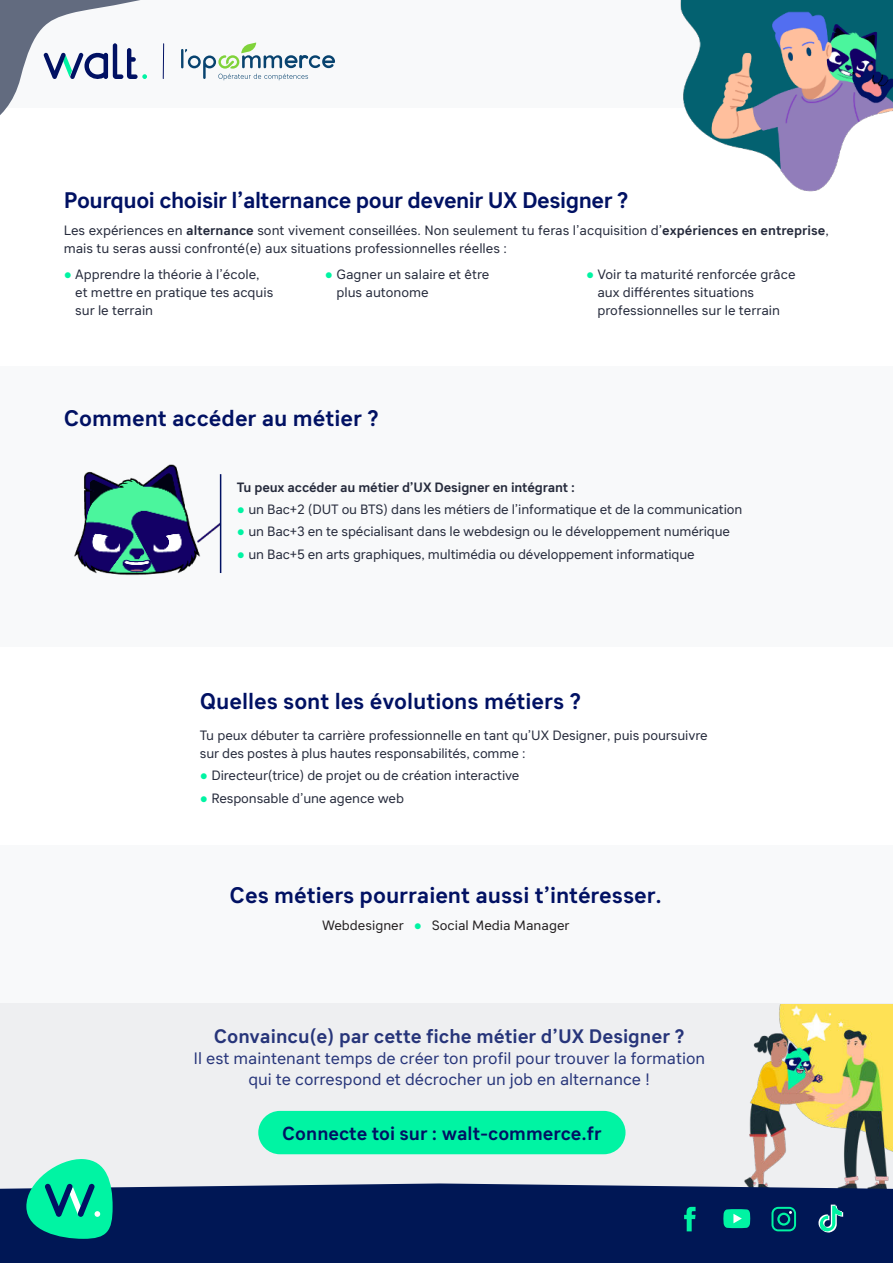
<style>
.page{position:relative;width:893px;height:1263px;background:#fff}
.page>*{position:absolute;margin:0;border:0;box-sizing:border-box;transform-origin:0 0}
.t1{font:700 22.5px "Sebino";color:#011163}
.t2{font:700 22.5px "Sebino";letter-spacing:-.02em;color:#011163}
.t3{font:700 19.5px "Sebino";color:#27357a}
.t4{font:700 18.9px "Sebino";color:#011163}
.t5{font:16.5px/20.9px "Sebino";color:#27357a;text-align:center}
.t6{font:13.5px/18px "Sebino";letter-spacing:-.005em;color:#262b3c}
.t7{font:700 13.5px "Sebino";letter-spacing:-.01em;color:#262b3c}
.t8{font:13.5px "Sebino";color:#231f20}
.s1{font-weight:700}
.s2{font-family:"Impact";color:#00f4a3}
</style>
<div class="page">
<div style="left:0;top:0;width:893px;height:107px;background:#f8f9fa"></div>
<div style="left:0;top:1003px;width:893px;height:185px;background:#eeeff1"></div>
<div style="left:0;top:845px;width:893px;height:162px;background:#f8f9fa"></div>
<div style="left:0;top:366px;width:893px;height:280px;background:#f8f9fa"></div>
<img style="left:745px;top:1004px;width:148px;height:179px">
<div style="left:0;top:1183px;width:893px;height:80px;background:#001755"></div>
<img style="left:680px;top:0;width:213px;height:192px">
<svg style="left:26px;top:1159px;width:87px;height:80px;background:#23cfa3"></svg>
<svg style="left:684px;top:1207px;width:12px;height:24px"></svg>
<svg style="left:771px;top:1207px;width:25px;height:24px"></svg>
<svg style="left:818px;top:1204px;width:25px;height:28px"></svg>
<svg style="left:723px;top:1209px;width:27px;height:19px"></svg>
<svg style="left:0;top:0;width:335px;height:115px"></svg>
<img style="left:74px;top:464px;width:146px;height:111px">
<hr style="left:220px;top:474px;width:1px;height:99px;background:#011163">
<div style="left:258px;top:1111px;width:367px;height:43px;background:#00f4a3;border-radius:22px"></div>
<h1 class="t2" style="left:64px;top:191px;width:566px">Pourquoi choisir l’alternance pour devenir UX Designer ?</h1>
<p class="t6" style="left:64px;top:221px;width:767px">Les expériences en <span class="s1">alternance</span> sont vivement conseillées. Non seulement tu feras l’acquisition d’<span class="s1">expériences en entreprise</span>, mais tu seras aussi confronté(e) aux situations professionnelles réelles :</p>
<p class="t6" style="left:75px;top:266px;width:200px;text-indent:-11px"><span class="s2">●</span> Apprendre la théorie à l’école, et mettre en pratique tes acquis sur le terrain</p>
<p class="t6" style="left:336px;top:266px;width:155px;text-indent:-11px"><span class="s2">●</span> Gagner un salaire et être plus autonome</p>
<p class="t6" style="left:597px;top:266px;width:200px;text-indent:-11px"><span class="s2">●</span> Voir ta maturité renforcée grâce aux différentes situations professionnelles sur le terrain</p>
<h1 class="t1" style="left:64px;top:409px;width:317px">Comment accéder au métier ?</h1>
<p class="t7" style="left:237px;top:482px;width:340px">Tu peux accéder au métier d’UX Designer en intégrant :</p>
<p class="t6" style="left:237px;top:501px;width:507px"><span class="s2">●</span> un Bac+2 (DUT ou BTS) dans les métiers de l’informatique et de la communication</p>
<p class="t6" style="left:237px;top:523px;width:495px"><span class="s2">●</span> un Bac+3 en te spécialisant dans le webdesign ou le développement numérique</p>
<p class="t6" style="left:237px;top:545px;width:459px"><span class="s2">●</span> un Bac+5 en arts graphiques, multimédia ou développement informatique</p>
<h1 class="t1" style="left:200px;top:692px;width:383px">Quelles sont les évolutions métiers ?</h1>
<p class="t6" style="left:200px;top:727px;width:509px">Tu peux débuter ta carrière professionnelle en tant qu’UX Designer, puis poursuivre sur des postes à plus hautes responsabilités, comme :</p>
<p class="t6" style="left:200px;top:767px;width:321px"><span class="s2">●</span> Directeur(trice) de projet ou de création interactive</p>
<p class="t6" style="left:200px;top:789px;width:206px"><span class="s2">●</span> Responsable d’une agence web</p>
<h1 class="t1" style="left:230px;top:886px;width:434px">Ces métiers pourraient aussi t’intéresser.</h1>
<p class="t8" style="left:322px;top:918px;width:249px">Webdesigner <span class="s2">●</span> Social Media Manager</p>
<h2 class="t3" style="left:214px;top:1025px;width:472px">Convaincu(e) par cette fiche métier d’UX Designer ?</h2>
<p class="t5" style="left:193px;top:1048px;width:513px">Il est maintenant temps de créer ton profil pour trouver la formation qui te correspond et décrocher un job en alternance !</p>
<h3 class="t4" style="left:282px;top:1125px;width:321px">Connecte toi sur : walt-commerce.fr</h3>
</div>
